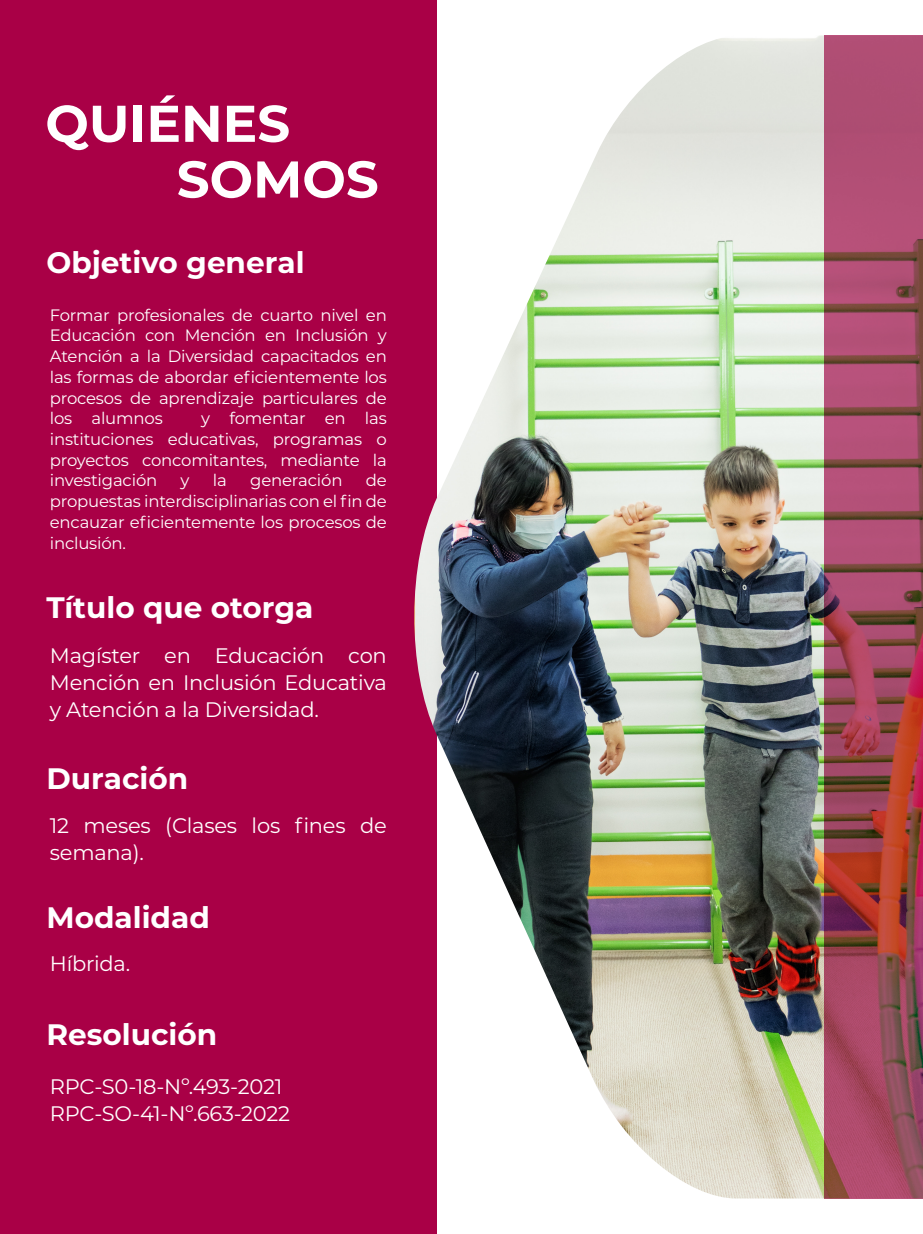
<style>
.page{position:relative;width:923px;height:1234px;background:#fff}
.page>*{position:absolute;margin:0;border:0;box-sizing:border-box;transform-origin:0 0}
.t1{font:700 51.6px/55.7px "Montserrat";color:#fff}
.t2{font:700 29.55px "Montserrat";color:#fff}
.t3{font:21px/27px "Montserrat";letter-spacing:-.01em;color:#fff}
.t4{font:16.5px/20.7px "Montserrat";letter-spacing:-.01em;color:#fff;text-align:justify}
</style>
<div class="page">
<div style="left:0;top:0;width:436px;height:1233px;background:#a90046"></div>
<img style="left:414px;top:35px;width:410px;height:1163px">
<svg style="left:824px;top:35px;width:99px;height:1163px;background:#a2495e"></svg>
<h1 class="t1" style="left:177px;top:93px;width:204px;text-indent:-131px">QUIÉNES<br>SOMOS</h1>
<h2 class="t2" style="left:46px;top:241px;width:259px">Objetivo general</h2>
<p class="t4" style="left:50px;top:304px;width:338px">Formar profesionales de cuarto nivel en Educación con Mención en Inclusión y Atención a la Diversidad capacitados en las formas de abordar eficientemente los procesos de aprendizaje particulares de los alumnos</p>
<p class="t4" style="left:50px;top:407px;width:338px;text-indent:151px">y fomentar en las instituciones educativas, programas o proyectos concomitantes, mediante la investigación</p>
<p class="t4" style="left:50px;top:469px;width:338px;text-indent:316px">de propuestas interdisciplinarias con el fin de encauzar eficientemente los procesos de inclusión.</p>
<p class="t4" style="left:181px;top:469px;width:10px">y</p>
<p class="t4" style="left:213px;top:469px;width:15px">la</p>
<p class="t4" style="left:250px;top:469px;width:94px">generación</p>
<h2 class="t2" style="left:46px;top:586px;width:268px">Título que otorga</h2>
<p class="t3" style="left:50px;top:641px;width:338px;text-align:justify">Magíster en Educación con Mención en Inclusión Educativa y Atención a la Diversidad.</p>
<h2 class="t2" style="left:46px;top:757px;width:143px">Duración</h2>
<p class="t3" style="left:50px;top:811px;width:338px">12 meses (Clases los fines de semana).</p>
<h2 class="t2" style="left:46px;top:895px;width:165px">Modalidad</h2>
<p class="t3" style="left:50px;top:949px;width:82px">Híbrida.</p>
<h2 class="t2" style="left:46px;top:1012px;width:172px">Resolución</h2>
<p class="t3" style="left:50px;top:1072px;width:242px">RPC-S0-18-Nº.493-2021<br>RPC-SO-41-Nº.663-2022</p>
</div>
